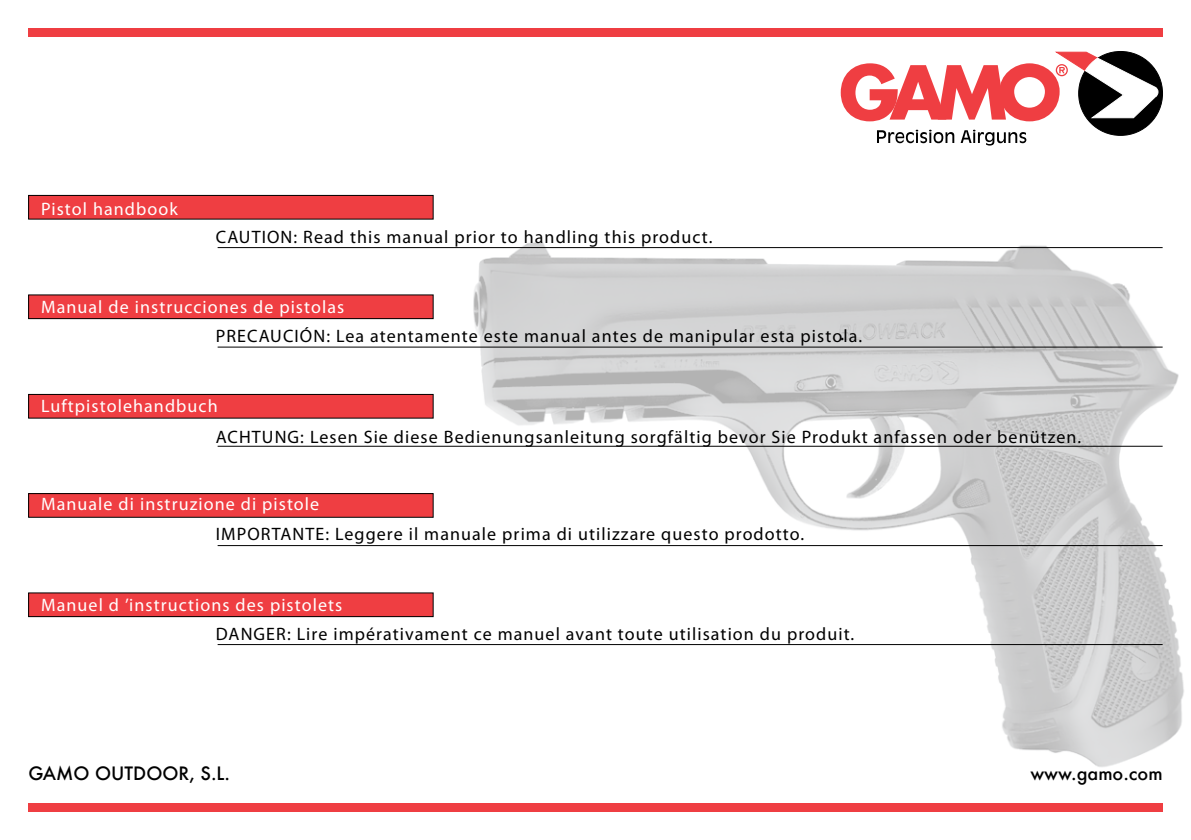
<style>
.page{position:relative;width:1191px;height:840px;background:#fff}
.page>*{position:absolute;margin:0;border:0;box-sizing:border-box;transform-origin:0 0}
.t1{font:19.6px "Myriad Pro";color:#000}
.t2{font:18px "Myriad Pro";letter-spacing:.06em;color:#000}
.t3{font:18px "Myriad Pro";letter-spacing:.06em;color:#fff}
.t4{font:500 18px "Futura";color:#000}
</style>
<div class="page">
<div style="left:28px;top:28px;width:1134px;height:9px;background:#ef3e42"></div>
<div style="left:28px;top:802px;width:1134px;height:9px;background:#ef3e42"></div>
<img style="left:457px;top:242px;width:727px;height:525px">
<div style="left:1078px;top:51px;width:84px;height:84px;background:#000;border-radius:50%"></div>
<svg style="left:840px;top:52px;width:318px;height:69px"></svg>
<svg style="left:877px;top:130px;width:77px;height:13px"></svg>
<svg style="left:960px;top:130px;width:66px;height:15px"></svg>
<div style="left:29px;top:195px;width:404px;height:24px;background:#ef3e42"></div>
<div style="left:28px;top:195px;width:405px;height:24px;border:1px solid #000"></div>
<hr style="left:218px;top:247px;width:944px;height:1px;background:#000">
<div style="left:29px;top:295px;width:404px;height:23px;background:#ef3e42"></div>
<div style="left:28px;top:294px;width:405px;height:25px;border:1px solid #000"></div>
<hr style="left:218px;top:346px;width:944px;height:1px;background:#000">
<div style="left:29px;top:394px;width:404px;height:24px;background:#ef3e42"></div>
<div style="left:28px;top:394px;width:405px;height:24px;border:1px solid #000"></div>
<hr style="left:218px;top:445px;width:944px;height:1px;background:#000">
<div style="left:29px;top:493px;width:404px;height:24px;background:#ef3e42"></div>
<div style="left:28px;top:493px;width:405px;height:24px;border:1px solid #000"></div>
<hr style="left:218px;top:545px;width:944px;height:1px;background:#000">
<div style="left:29px;top:592px;width:404px;height:24px;background:#ef3e42"></div>
<hr style="left:218px;top:644px;width:944px;height:1px;background:#000">
<p class="t3" style="left:41px;top:197px;width:138px">Pistol handbook</p>
<p class="t2" style="left:216px;top:225px;width:498px">CAUTION: Read this manual prior to handling this product.</p>
<p class="t3" style="left:41px;top:295px;width:305px">Manual de instrucciones de pistolas</p>
<p class="t2" style="left:216px;top:325px;width:648px">PRECAUCIÓN: Lea atentamente este manual antes de manipular esta pistola.</p>
<p class="t1" style="left:840px;top:321px;width:6px">.</p>
<p class="t3" style="left:41px;top:395px;width:178px">Luftpistolehandbuch</p>
<p class="t2" style="left:216px;top:425px;width:867px">ACHTUNG: Lesen Sie diese Bedienungsanleitung sorgfältig bevor Sie Produkt anfassen oder benützen.</p>
<p class="t3" style="left:41px;top:493px;width:280px">Manuale di instruzione di pistole</p>
<p class="t2" style="left:216px;top:522px;width:590px">IMPORTANTE: Leggere il manuale prima di utilizzare questo prodotto.</p>
<p class="t3" style="left:41px;top:593px;width:303px">Manuel d ’instructions des pistolets</p>
<p class="t2" style="left:216px;top:622px;width:640px">DANGER: Lire impérativament ce manuel avant toute utilisation du produit.</p>
<p class="t4" style="left:28px;top:760px;width:203px">GAMO OUTDOOR, S.L.</p>
<p class="t4" style="left:1030px;top:760px;width:134px">www.gamo.com</p>
</div>
